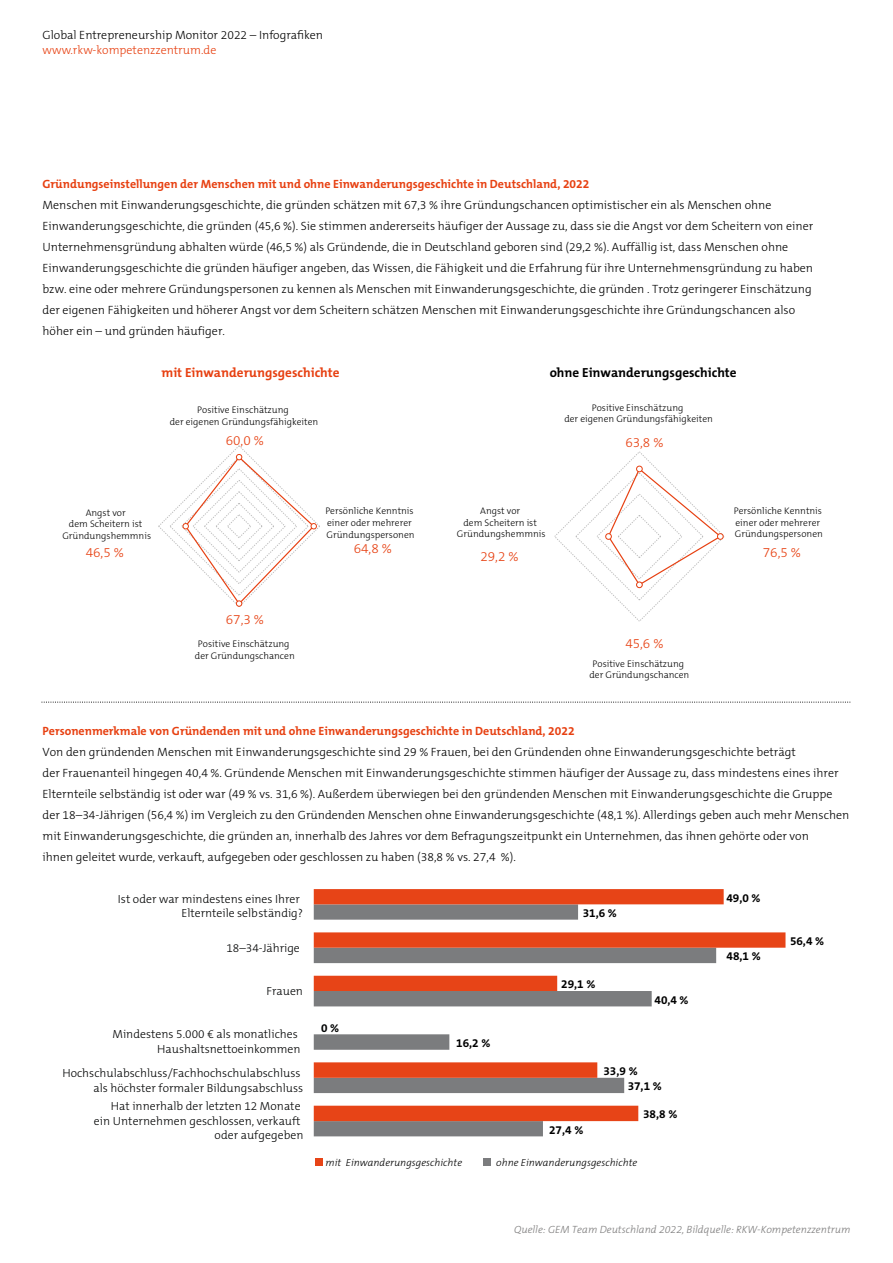
<style>
.page{position:relative;width:893px;height:1263px;background:#fff}
.page>*{position:absolute;margin:0;border:0;box-sizing:border-box;transform-origin:0 0}
.t1{font:300 13.5px "The Mix B W3";color:#e74011}
.t2{font:700 13.2px "The Mix B W7";color:#000}
.t3{font:700 13.2px "The Mix B W7";color:#e74011}
.copy{font:300 12px/21px "The Mix B W3";color:#000}
.copy_bold__überschri{font:700 12px "The Mix B W7";color:#e74011}
.t4{font:300 12px "The Mix B W3";color:#e74011}
.t5{font:300 11.85px/14.1px "The Mix B W3";color:#010202;text-align:right}
.t6{font:700 11.85px "The Mix B W7";color:#000}
.t7{font:700 11.85px "The Mix B W7";color:#010202}
.t8{font:italic 300 10.5px "The Mix B W3";color:#7c7b7b}
.t9{font:italic 300 10.35px "The Mix B W3";color:#000}
.t10{font:300 9.6px/11.6px "The Mix B W3";color:#000;text-align:center}
</style>
<div class="page">
<div style="left:29px;top:690px;width:834px;height:14px;background:#000;opacity:.75"></div>
<svg style="left:158px;top:445px;width:162px;height:162px"></svg>
<svg style="left:554px;top:451px;width:171px;height:171px"></svg>
<div style="left:605px;top:533px;width:7px;height:7px;border:1px solid #e74011;border-radius:50%"></div>
<svg style="left:314px;top:1121px;width:324px;height:15px;fill:#7b7c7e"></svg>
<svg style="left:314px;top:889px;width:471px;height:232px"></svg>
<div style="left:315px;top:1158px;width:7px;height:8px;background:#e74417"></div>
<div style="left:483px;top:1158px;width:8px;height:8px;background:#7b7c7e"></div>
<p class="copy" style="left:43px;top:24px;width:282px">Global Entrepreneurship Monitor 2022 – Infografiken</p>
<p class="t4" style="left:43px;top:42px;width:175px">www.rkw-kompetenzzentrum.de</p>
<p class="copy_bold__überschri" style="left:43px;top:176px;width:548px">Gründungseinstellungen der Menschen mit und ohne Einwanderungsgeschichte in Deutschland, 2022</p>
<p class="copy" style="left:43px;top:195px;width:772px">Menschen mit Einwanderungsgeschichte, die gründen schätzen mit 67,3 % ihre Gründungschancen optimistischer ein als Menschen ohne Einwanderungsgeschichte, die gründen (45,6 %). Sie stimmen andererseits häufiger der Aussage zu, dass sie die Angst vor dem Scheitern von einer Unternehmensgründung abhalten würde (46,5 %) als Gründende, die in Deutschland geboren sind (29,2 %). Auffällig ist, dass Menschen ohne Einwanderungsgeschichte die gründen häufiger angeben, das Wissen, die Fähigkeit und die Erfahrung für ihre Unternehmensgründung zu haben bzw. eine oder mehrere Gründungspersonen zu kennen als Menschen mit Einwanderungsgeschichte, die gründen . Trotz geringerer Einschätzung der eigenen Fähigkeiten und höherer Angst vor dem Scheitern schätzen Menschen mit Einwanderungsgeschichte ihre Gründungschancen also höher ein – und gründen häufiger.</p>
<p class="t3" style="left:162px;top:364px;width:180px">mit Einwanderungsgeschichte</p>
<p class="t2" style="left:550px;top:364px;width:188px">ohne Einwanderungsgeschichte</p>
<p class="t10" style="left:170px;top:404px;width:150px">Positive Einschätzung<br>der eigenen Gründungsfähigkeiten</p>
<p class="t10" style="left:564px;top:402px;width:150px">Positive Einschätzung<br>der eigenen Gründungsfähigkeiten</p>
<p class="t1" style="left:625px;top:434px;width:40px">63,8 %</p>
<p class="t1" style="left:226px;top:432px;width:40px">60,0 %</p>
<p class="t10" style="left:325px;top:505px;width:91px;text-align:left">Persönliche Kenntnis einer oder mehrerer<br>Gründungspersonen</p>
<p class="t10" style="left:734px;top:505px;width:91px;text-align:left">Persönliche Kenntnis einer oder mehrerer<br>Gründungspersonen</p>
<p class="t10" style="left:62px;top:507px;width:90px">Angst vor<br>dem Scheitern ist<br>Gründungshemmnis</p>
<p class="t10" style="left:457px;top:505px;width:90px">Angst vor<br>dem Scheitern ist<br>Gründungshemmnis</p>
<p class="t1" style="left:86px;top:544px;width:40px">46,5 %</p>
<p class="t1" style="left:226px;top:610px;width:40px">67,3 %</p>
<p class="t10" style="left:195px;top:638px;width:101px">Positive Einschätzung der Gründungschancen</p>
<p class="t1" style="left:354px;top:539px;width:40px">64,8 %</p>
<p class="t1" style="left:480px;top:547px;width:40px">29,2 %</p>
<p class="t1" style="left:625px;top:635px;width:40px">45,6 %</p>
<p class="t10" style="left:589px;top:658px;width:101px">Positive Einschätzung der Gründungschancen</p>
<p class="t1" style="left:763px;top:544px;width:40px">76,5 %</p>
<p class="copy_bold__überschri" style="left:43px;top:723px;width:534px">Personenmerkmale von Gründenden mit und ohne Einwanderungsgeschichte in Deutschland, 2022</p>
<p class="copy" style="left:43px;top:741px;width:808px">Von den gründenden Menschen mit Einwanderungsgeschichte sind 29 % Frauen, bei den Gründenden ohne Einwanderungsgeschichte beträgt<br>der Frauenanteil hingegen 40,4 %. Gründende Menschen mit Einwanderungsgeschichte stimmen häufiger der Aussage zu, dass mindestens eines ihrer Elternteile selbständig ist oder war (49 % vs. 31,6 %). Außerdem überwiegen bei den gründenden Menschen mit Einwanderungsgeschichte die Gruppe der 18–34-Jährigen (56,4 %) im Vergleich zu den Gründenden Menschen ohne Einwanderungsgeschichte (48,1 %). Allerdings geben auch mehr Menschen mit Einwanderungsgeschichte, die gründen an, innerhalb des Jahres vor dem Befragungszeitpunkt ein Unternehmen, das ihnen gehörte oder von<br>ihnen geleitet wurde, verkauft, aufgegeben oder geschlossen zu haben (38,8 % vs. 27,4 %).</p>
<p class="t5" style="left:118px;top:891px;width:187px">Ist oder war mindestens eines Ihrer<br>Elternteile selbständig?</p>
<p class="t5" style="left:226px;top:941px;width:75px">18–34-Jährige</p>
<p class="t5" style="left:267px;top:984px;width:38px">Frauen</p>
<p class="t5" style="left:112px;top:1027px;width:190px">Mindestens 5.000 € als monatliches<br>Haushaltsnettoeinkommen</p>
<p class="t5" style="left:62px;top:1066px;width:242px">Hochschulabschluss/Fachhochschulabschluss als höchster formaler Bildungsabschluss</p>
<p class="t5" style="left:94px;top:1099px;width:211px">Hat innerhalb der letzten 12 Monate<br>ein Unternehmen geschlossen, verkauft oder aufgegeben</p>
<p class="t6" style="left:583px;top:905px;width:36px">31,6 %</p>
<p class="t7" style="left:321px;top:1020px;width:20px">0 %</p>
<p class="t6" style="left:456px;top:1035px;width:36px">16,2 %</p>
<p class="t6" style="left:561px;top:976px;width:36px">29,1 %</p>
<p class="t6" style="left:654px;top:992px;width:36px">40,4 %</p>
<p class="t6" style="left:549px;top:1122px;width:36px">27,4 %</p>
<p class="t6" style="left:603px;top:1063px;width:36px">33,9 %</p>
<p class="t6" style="left:628px;top:1079px;width:36px">37,1 %</p>
<p class="t6" style="left:643px;top:1107px;width:36px">38,8 %</p>
<p class="t9" style="left:326px;top:1157px;width:138px">mit Einwanderungsgeschichte</p>
<p class="t9" style="left:496px;top:1157px;width:143px">ohne Einwanderungsgeschichte</p>
<p class="t6" style="left:726px;top:890px;width:36px">49,0 %</p>
<p class="t6" style="left:727px;top:949px;width:36px">48,1 %</p>
<p class="t6" style="left:790px;top:933px;width:36px">56,4 %</p>
<p class="t8" style="left:514px;top:1223px;width:338px">Quelle: GEM Team Deutschland 2022, Bildquelle: RKW-Kompetenzzentrum</p>
</div>
